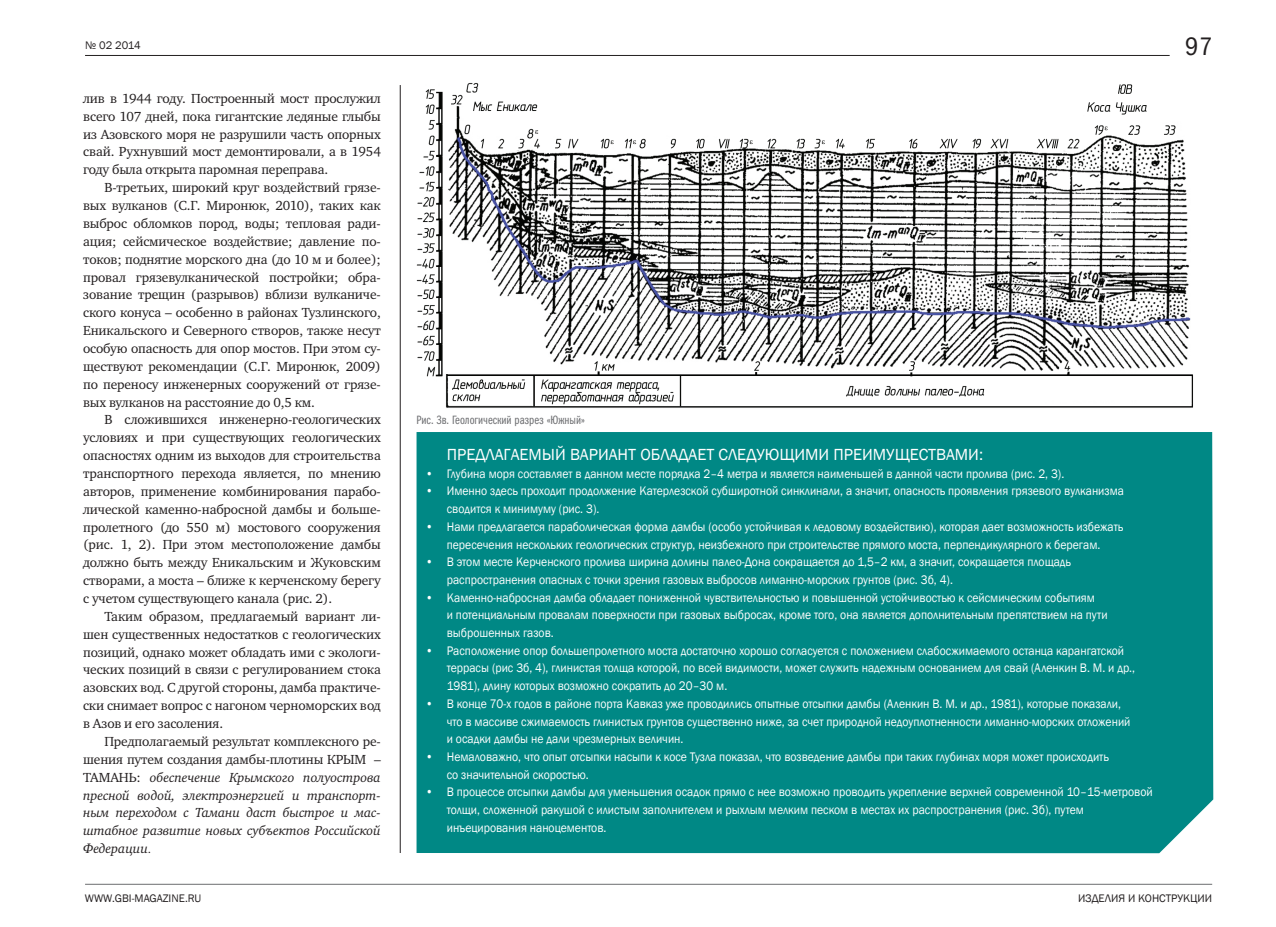
<style>
.page{position:relative;width:1276px;height:927px;background:#fff}
.page>*{position:absolute;margin:0;border:0;box-sizing:border-box;transform-origin:0 0}
.t1{font:25.5px "Franklin Gothic Book Cond C";color:#231f20}
.t2{font:16.5px "Franklin Gothic";color:#fff}
.t3{font:13.5px/17.9px "Charter C";letter-spacing:-.01em;color:#231f20;text-align:justify}
.t4{font:italic 13.5px/17.9px "Charter C";letter-spacing:-.01em;color:#231f20;text-align:justify}
.t5{font:12.75px/17.7px "Franklin Gothic";color:#fff;scale:.92 1}
.t6{font:12.15px "Franklin Gothic Book Cmp C";color:#6c6d70}
.t7{font:11.25px "Franklin Gothic";color:#231f20}
.s1{font-style:normal}
.s2{font-family:"Academy C";font-style:normal}
</style>
<div class="page">
<hr style="left:85px;top:55px;width:1084px;height:1px;background:#231f20">
<hr style="left:85px;top:884px;width:1127px;height:1px;background:#6c6d70">
<img style="left:416px;top:83px;width:777px;height:325px">
<div style="left:416px;top:432px;width:797px;height:421px;background:#008885"></div>
<hr style="left:400px;top:85px;width:1px;height:768px;background:#231f20">
<p class="t7" style="left:85px;top:38px;width:57px">№ 02 2014</p>
<h1 class="t1" style="left:1185px;top:33px;width:28px">97</h1>
<p class="t3" style="left:83px;top:90px;width:299px">лив в 1944 году. Построенный мост прослужил всего 107 дней, пока гигантские ледяные глыбы из Азовского моря не разрушили часть опорных свай. Рухнувший мост демонтировали, а в 1954 году была открыта паромная переправа.</p>
<p class="t3" style="left:83px;top:179px;width:299px;text-indent:21px">В-третьих, широкий круг воздействий грязе&shy;вых вулканов (С.Г. Миронюк, 2010), таких как выброс обломков пород, воды; тепловая ради&shy;ация; сейсмическое воздействие; давление по&shy;токов; поднятие морского дна (до 10 м и более); провал грязевулканической постройки; обра&shy;зование трещин (разрывов) вблизи вулканиче&shy;ского конуса – особенно в районах Тузлинского, Еникальского и Северного створов, также несут особую опасность для опор мостов. При этом су&shy;ществуют рекомендации (С.Г. Миронюк, 2009) по переносу инженерных сооружений от грязе&shy;вых вулканов на расстояние до 0,5 км.</p>
<p class="t3" style="left:83px;top:411px;width:299px;text-indent:21px">В сложившихся инженерно-геологических условиях и при существующих геологических опасностях одним из выходов для строительства транспортного перехода является, по мнению авторов, применение комбинирования парабо&shy;лической каменно-набросной дамбы и больше&shy;пролетного (до 550 м) мостового сооружения (рис. 1, 2). При этом местоположение дамбы должно быть между Еникальским и Жуковским створами, а моста – ближе к керченскому берегу с учетом существующего канала (рис. 2).</p>
<p class="t3" style="left:83px;top:607px;width:299px;text-indent:21px">Таким образом, предлагаемый вариант ли&shy;шен существенных недостатков с геологических позиций, однако может обладать ими с экологи&shy;ческих позиций в связи с регулированием стока азовских вод. С другой стороны, дамба практиче&shy;ски снимает вопрос с нагоном черноморских вод в Азов и его засоления.</p>
<p class="t4" style="left:83px;top:733px;width:299px;text-indent:21px"><span class="s1">Предполагаемый результат комплексного ре&shy;шения путем создания дамбы-плотины КРЫМ – ТАМАНЬ:</span> обеспечение Крымского полуострова пресной водой, электроэнергией и транспорт&shy;ным переходом с Тамани даст быстрое и мас&shy;штабное развитие новых субъектов Российской Федерации<span class="s2">.</span></p>
<p class="t6" style="left:416px;top:414px;width:170px">Рис. 3в. Геологический разрез «Южный»</p>
<p class="t2" style="left:447px;top:444px;width:21px">ПРЕДЛАГАЕМЫ</p>
<p class="t2" style="left:555px;top:444px;width:26px">Й ВАРИАНТ</p>
<p class="t2" style="left:640px;top:444px;width:11px">ОБЛАДАЕТ</p>
<p class="t2" style="left:718px;top:444px;width:11px">СЛЕД</p>
<p class="t2" style="left:756px;top:444px;width:50px">УЮЩИМИ</p>
<p class="t2" style="left:833px;top:444px;width:12px">ПРЕИМ</p>
<p class="t2" style="left:886px;top:444px;width:34px">УЩЕСТВАМИ</p>
<p class="t2" style="left:979px;top:444px;width:6px">:</p>
<p class="t5" style="left:425px;top:465px;width:696px">• ГЛУБИНА МОРЯ СОСТАВЛЯЕТ В ДАННОМ МЕСТЕ ПОРЯДКА 2–4 МЕТРА И ЯВЛЯЕТСЯ НАИМЕНЬШЕЙ В ДАННОЙ ЧАСТИ ПРОЛИВА (РИС. 2, 3).</p>
<p class="t5" style="left:447px;top:483px;width:737px;text-indent:-21px">• ИМЕННО ЗДЕСЬ ПРОХОДИТ ПРОДОЛЖЕНИЕ КАТЕРЛЕЗСКОЙ СУБШИРОТНОЙ СИНКЛИНАЛИ, А ЗНАЧИТ, ОПАСНОСТЬ ПРОЯВЛЕНИЯ ГРЯЗЕВОГО ВУЛКАНИЗМА<br>СВОДИТСЯ К МИНИМУМУ (РИС. 3).</p>
<p class="t5" style="left:425px;top:518px;width:760px;text-align:center">• НАМИ ПРЕДЛАГАЕТСЯ ПАРАБОЛИЧЕСКАЯ ФОРМА ДАМБЫ (ОСОБО УСТОЙЧИВАЯ К ЛЕДОВОМУ ВОЗДЕЙСТВИЮ), КОТОРАЯ ДАЕТ ВОЗМОЖНОСТЬ ИЗБЕЖАТЬ<br>ПЕРЕСЕЧЕНИЯ НЕСКОЛЬКИХ ГЕОЛОГИЧЕСКИХ СТРУКТУР, НЕИЗБЕЖНОГО ПРИ СТРОИТЕЛЬСТВЕ ПРЯМОГО МОСТА, ПЕРПЕНДИКУЛЯРНОГО К БЕРЕГАМ.</p>
<p class="t5" style="left:447px;top:553px;width:680px;text-indent:-21px">• В ЭТОМ МЕСТЕ КЕРЧЕНСКОГО ПРОЛИВА ШИРИНА ДОЛИНЫ ПАЛЕО-ДОНА СОКРАЩАЕТСЯ ДО 1,5–2 КМ, А ЗНАЧИТ, СОКРАЩАЕТСЯ ПЛОЩАДЬ<br>РАСПРОСТРАНЕНИЯ ОПАСНЫХ С ТОЧКИ ЗРЕНИЯ ГАЗОВЫХ ВЫБРОСОВ ЛИМАННО-МОРСКИХ ГРУНТОВ (РИС. 3Б, 4).</p>
<p class="t5" style="left:447px;top:589px;width:720px;text-indent:-21px">• КАМЕННО-НАБРОСНАЯ ДАМБА ОБЛАДАЕТ ПОНИЖЕННОЙ ЧУВСТВИТЕЛЬНОСТЬЮ И ПОВЫШЕННОЙ УСТОЙЧИВОСТЬЮ К СЕЙСМИЧЕСКИМ СОБЫТИЯМ<br>И ПОТЕНЦИАЛЬНЫМ ПРОВАЛАМ ПОВЕРХНОСТИ ПРИ ГАЗОВЫХ ВЫБРОСАХ, КРОМЕ ТОГО, ОНА ЯВЛЯЕТСЯ ДОПОЛНИТЕЛЬНЫМ ПРЕПЯТСТВИЕМ НА ПУТИ<br>ВЫБРОШЕННЫХ ГАЗОВ.</p>
<p class="t5" style="left:447px;top:642px;width:749px;text-indent:-21px">• РАСПОЛОЖЕНИЕ ОПОР БОЛЬШЕПРОЛЕТНОГО МОСТА ДОСТАТОЧНО ХОРОШО СОГЛАСУЕТСЯ С ПОЛОЖЕНИЕМ СЛАБОСЖИМАЕМОГО ОСТАНЦА КАРАНГАТСКОЙ<br>ТЕРРАСЫ (РИС 3Б, 4), ГЛИНИСТАЯ ТОЛЩА КОТОРОЙ, ПО ВСЕЙ ВИДИМОСТИ, МОЖЕТ СЛУЖИТЬ НАДЕЖНЫМ ОСНОВАНИЕМ ДЛЯ СВАЙ (АЛЕНКИН В. М. И ДР.,<br>1981), ДЛИНУ КОТОРЫХ ВОЗМОЖНО СОКРАТИТЬ ДО 20–30 М.</p>
<p class="t5" style="left:447px;top:695px;width:744px;text-indent:-21px">• В КОНЦЕ 70-Х ГОДОВ В РАЙОНЕ ПОРТА КАВКАЗ УЖЕ ПРОВОДИЛИСЬ ОПЫТНЫЕ ОТСЫПКИ ДАМБЫ (АЛЕНКИН В. М. И ДР., 1981), КОТОРЫЕ ПОКАЗАЛИ,<br>ЧТО В МАССИВЕ СЖИМАЕМОСТЬ ГЛИНИСТЫХ ГРУНТОВ СУЩЕСТВЕННО НИЖЕ, ЗА СЧЕТ ПРИРОДНОЙ НЕДОУПЛОТНЕННОСТИ ЛИМАННО-МОРСКИХ ОТЛОЖЕНИЙ<br>И ОСАДКИ ДАМБЫ НЕ ДАЛИ ЧРЕЗМЕРНЫХ ВЕЛИЧИН.</p>
<p class="t5" style="left:447px;top:748px;width:721px;text-indent:-21px">• НЕМАЛОВАЖНО, ЧТО ОПЫТ ОТСЫПКИ НАСЫПИ К КОСЕ ТУЗЛА ПОКАЗАЛ, ЧТО ВОЗВЕДЕНИЕ ДАМБЫ ПРИ ТАКИХ ГЛУБИНАХ МОРЯ МОЖЕТ ПРОИСХОДИТЬ<br>СО ЗНАЧИТЕЛЬНОЙ СКОРОСТЬЮ.</p>
<p class="t5" style="left:447px;top:783px;width:769px;text-indent:-21px">• В ПРОЦЕССЕ ОТСЫПКИ ДАМБЫ ДЛЯ УМЕНЬШЕНИЯ ОСАДОК ПРЯМО С НЕЕ ВОЗМОЖНО ПРОВОДИТЬ УКРЕПЛЕНИЕ ВЕРХНЕЙ СОВРЕМЕННОЙ 10–15-МЕТРОВОЙ<br>ТОЛЩИ, СЛОЖЕННОЙ РАКУШОЙ С ИЛИСТЫМ ЗАПОЛНИТЕЛЕМ И РЫХЛЫМ МЕЛКИМ ПЕСКОМ В МЕСТАХ ИХ РАСПРОСТРАНЕНИЯ (РИС. 3Б), ПУТЕМ<br>ИНЪЕЦИРОВАНИЯ НАНОЦЕМЕНТОВ.</p>
<p class="t7" style="left:85px;top:891px;width:118px">WWW.GBI-MAGAZINE.RU</p>
<p class="t7" style="left:1078px;top:891px;width:136px">ИЗДЕЛИЯ И КОНСТРУКЦИИ</p>
</div>
